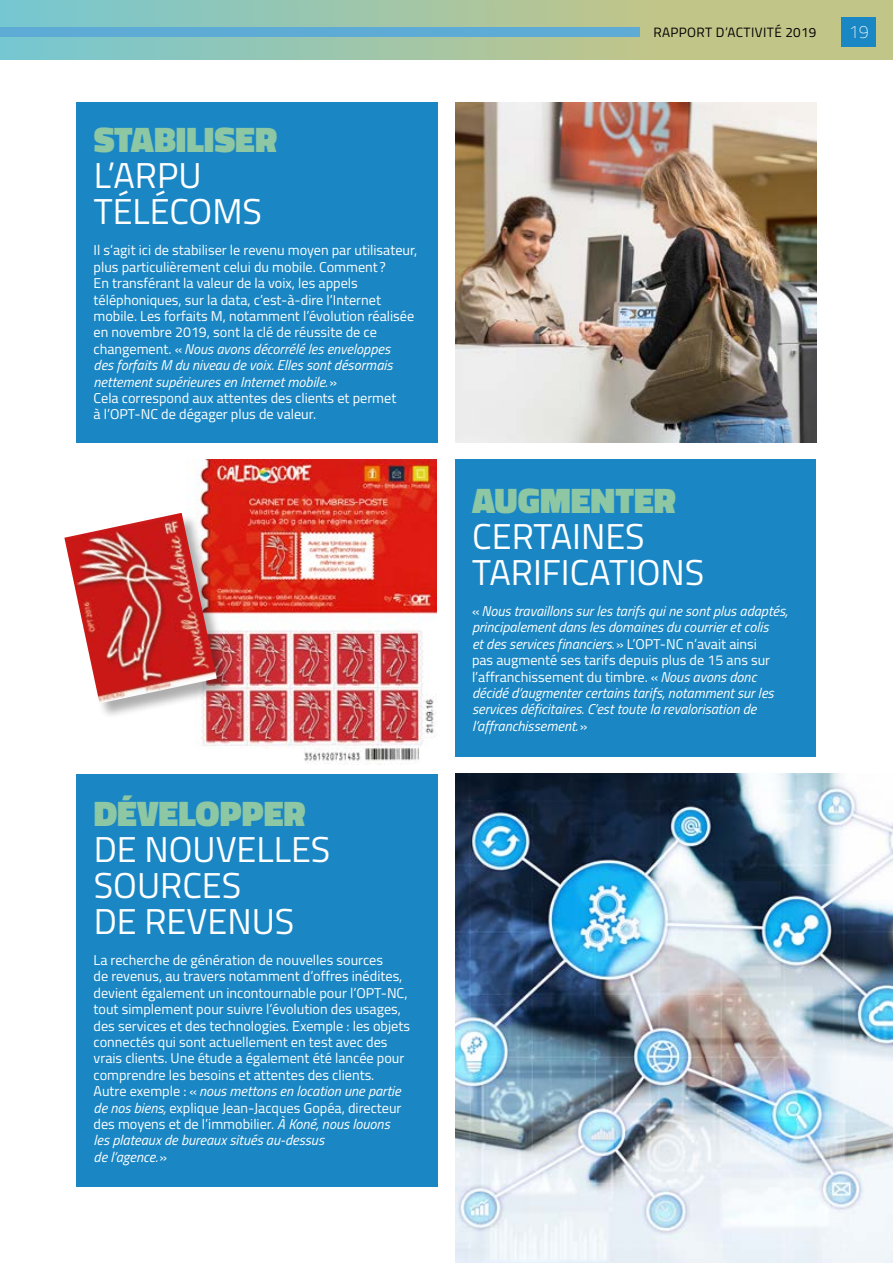
<style>
.page{position:relative;width:893px;height:1263px;background:#fff}
.page>*{position:absolute;margin:0;border:0;box-sizing:border-box;transform-origin:0 0}
.t1{font:36px/36px "Titillium";color:#fff}
.t2{font:900 36px "Titillium";color:#8ec7a3}
.t3{font:100 18px "Titillium";color:#fff}
.t4{font:14.25px/16.4px "Titillium";color:#fff}
.t5{font:italic 14.25px/16.4px "Titillium";color:#fff}
.t6{font:13.5px "Titillium";letter-spacing:.03em;color:#000}
.s1{font-style:italic}
.s2{font-style:normal}
</style>
<div class="page">
<div style="left:0;top:0;width:893px;height:60px;background:linear-gradient(to right,#78c6cf,#cec47b)"></div>
<div style="left:77px;top:102px;width:361px;height:340px;background:#1a87c4"></div>
<div style="left:455px;top:459px;width:361px;height:298px;background:#1a87c4"></div>
<div style="left:77px;top:774px;width:361px;height:412px;background:#1a87c4"></div>
<img style="left:455px;top:102px;width:361px;height:340px">
<img style="left:196px;top:459px;width:241px;height:305px">
<img style="left:455px;top:774px;width:438px;height:489px">
<div style="left:66px;top:514px;width:167px;height:206px;background:#000;opacity:.32"></div>
<img style="left:64px;top:513px;width:153px;height:190px">
<div style="left:842px;top:17px;width:34px;height:29px;background:#1987c3"></div>
<div style="left:0;top:27px;width:639px;height:9px;background:#5eabd5"></div>
<h1 class="t2" style="left:94px;top:113px;width:185px">STABILISER</h1>
<h1 class="t1" style="left:94px;top:156px;width:170px">L’ARPU<br>TÉLÉCOMS</h1>
<p class="t4" style="left:94px;top:242px;width:325px">Il s’agit ici de stabiliser le revenu moyen par utilisateur, plus particulièrement celui du mobile. Comment ?<br>En transférant la valeur de la voix, les appels téléphoniques, sur la data, c’est-à-dire l’Internet mobile. Les forfaits M, notamment l’évolution réalisée en novembre 2019, sont la clé de réussite de ce changement. «<span class="s1">Nous avons décorrélé les enveloppes<br>des forfaits M du niveau de voix. Elles sont désormais nettement supérieures en Internet mobile.</span>»<br>Cela correspond aux attentes des clients et permet<br>à l’OPT-NC de dégager plus de valeur.</p>
<h1 class="t2" style="left:94px;top:787px;width:213px">DÉVELOPPER</h1>
<h1 class="t1" style="left:94px;top:829px;width:238px">DE NOUVELLES<br>SOURCES<br>DE REVENUS</h1>
<p class="t4" style="left:94px;top:951px;width:318px">La recherche de génération de nouvelles sources<br>de revenus, au travers notamment d’offres inédites, devient également un incontournable pour l’OPT‑NC, tout simplement pour suivre l’évolution des usages, des services et des technologies. Exemple : les objets connectés qui sont actuellement en test avec des vrais clients. Une étude a également été lancée pour comprendre les besoins et attentes des clients.<br>Autre exemple : «<span class="s1">nous mettons en location une partie de nos biens,</span> explique Jean-Jacques Gopéa, directeur des moyens et de l’immobilier. <span class="s1">À Koné, nous louons<br>les plateaux de bureaux situés au-dessus<br>de l’agence.</span>»</p>
<p class="t6" style="left:653px;top:22px;width:165px">RAPPORT D’ACTIVITÉ 2019</p>
<p class="t3" style="left:849px;top:19px;width:22px">19</p>
<h1 class="t2" style="left:472px;top:474px;width:205px">AUGMENTER</h1>
<h1 class="t1" style="left:472px;top:516px;width:234px">CERTAINES<br>TARIFICATIONS</h1>
<p class="t5" style="left:472px;top:602px;width:317px"><span class="s2">«</span>Nous travaillons sur les tarifs qui ne sont plus adaptés, principalement dans les domaines du courrier et colis<br>et des services financiers.<span class="s2">» L’OPT‑NC n’avait ainsi<br>pas augmenté ses tarifs depuis plus de 15 ans sur l’affranchissement du timbre. «</span>Nous avons donc décidé d’augmenter certains tarifs, notamment sur les services déficitaires. C’est toute la revalorisation de l’affranchissement.<span class="s2">»</span></p>
</div>
